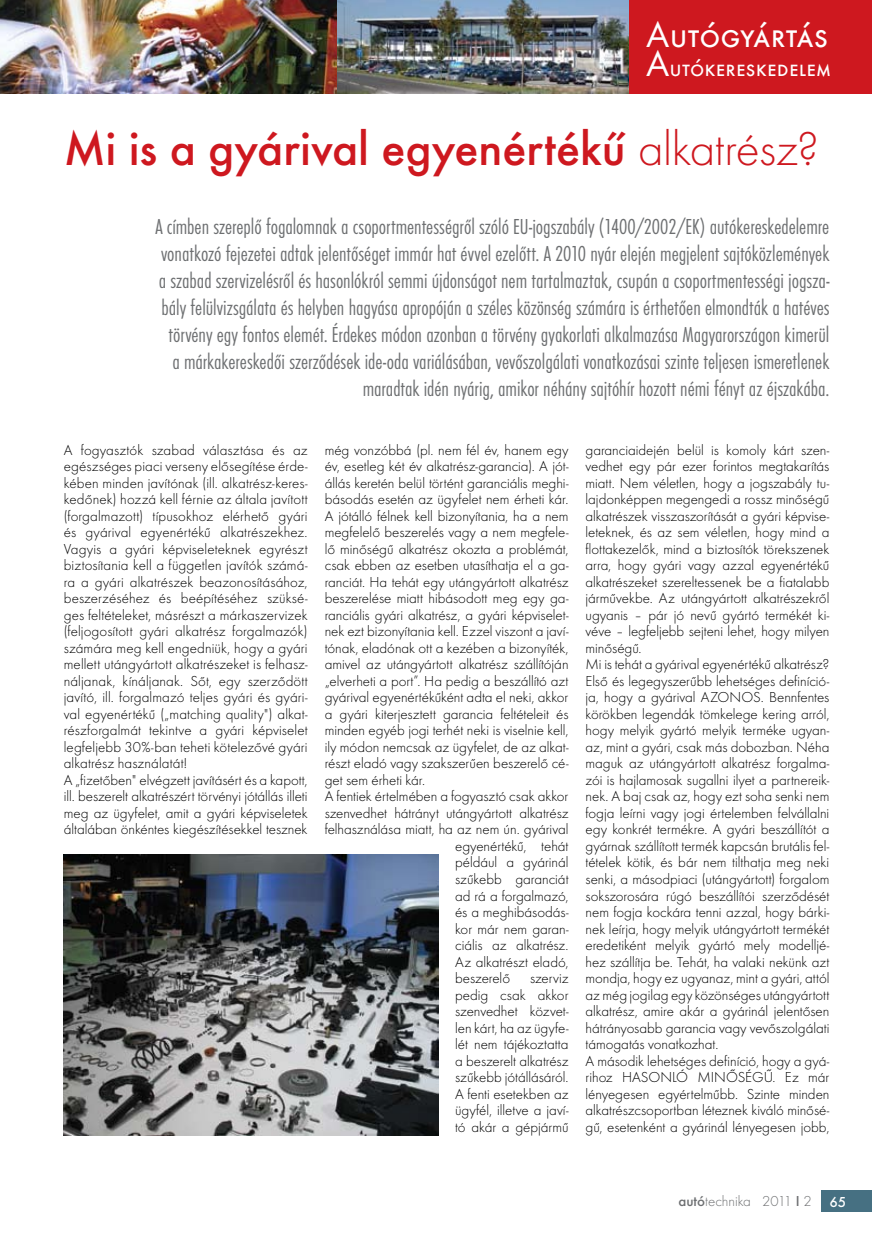
<style>
.page{position:relative;width:872px;height:1246px;background:#fff}
.page>*{position:absolute;margin:0;border:0;box-sizing:border-box;transform-origin:0 0}
.t1{font:500 49.5px "Futura TOT";letter-spacing:-.005em;color:#ce181f}
.t2{font:37.5px "Futura TOT Boo";letter-spacing:-.005em;color:#fff}
.t3{font:25.5px "Futura TOT Boo";letter-spacing:-.005em;color:#fff}
.t4{font:22.5px/27px "Futura TOT Lig Con";letter-spacing:-.005em;color:#6d6f71;text-align:right}
.t5{font:300 15px/16.5px "Futura TOT";letter-spacing:-.005em;color:#000}
.t6{font:300 15px "Futura TOT";color:#6d6f71}
.s1{font-size:37.5px}
.s2{font-weight:300}
.s3{font-weight:500}
.s4{font-weight:500;color:#fff}
</style>
<div class="page">
<div style="left:821px;top:1191px;width:51px;height:21px;background:#467082"></div>
<img style="left:0;top:0;width:629px;height:94px">
<div style="left:629px;top:0;width:243px;height:94px;background:#ce181f"></div>
<img style="left:64px;top:854px;width:374px;height:281px">
<p class="t2" style="left:646px;top:12px;width:184px">Autógyártás</p>
<p class="t3" style="left:646px;top:52px;width:187px"><span class="s1">A</span>utókereskedelem</p>
<p class="t1" style="left:64px;top:119px;width:757px">Mi is a gyárival egyenértékű <span class="s2">alkatrész?</span></p>
<p class="t4" style="left:155px;top:213px;width:675px">A címben szereplő fogalomnak a csoportmentességről szóló EU-jogszabály (1400/2002/EK) autókereskedelemre vonatkozó fejezetei adtak jelentőséget immár hat évvel ezelőtt. A 2010 nyár elején megjelent sajtóközlemények a szabad szervizelésről és hasonlókról semmi újdonságot nem tartalmaztak, csupán a csoportmentességi jogsza&shy;bály felülvizsgálata és helyben hagyása apropóján a széles közönség számára is érthetően elmondták a hatéves törvény egy fontos elemét. Érdekes módon azonban a törvény gyakorlati alkalmazása Magyarországon kimerül<br>a márkakereskedői szerződések ide-oda variálásában, vevőszolgálati vonatkozásai szinte teljesen ismeretlenek maradtak idén nyárig, amikor néhány sajtóhír hozott némi fényt az éjszakába.</p>
<p class="t5" style="left:64px;top:442px;width:245px">A fogyasztók szabad választása és az egészséges piaci verseny elősegítése érde&shy;kében minden javítónak (ill. alkatrész-keres&shy;kedőnek) hozzá kell férnie az általa javított (forgalmazott) típusokhoz elérhető gyári és gyárival egyenértékű alkatrészekhez.<br>Vagyis a gyári képviseleteknek egyrészt biztosítania kell a független javítók számá&shy;ra a gyári alkatrészek beazonosításához, beszerzéséhez és beépítéséhez szüksé&shy;ges feltételeket, másrészt a márkaszervizek (feljogosított gyári alkatrész forgalmazók) számára meg kell engedniük, hogy a gyári mellett utángyártott alkatrészeket is felhasz&shy;náljanak, kínáljanak. Sőt, egy szerződött javító, ill. forgalmazó teljes gyári és gyári&shy;val egyenértékű („matching quality") alkat&shy;részforgalmát tekintve a gyári képviselet legfeljebb 30%-ban teheti kötelezővé gyári alkatrész használatát!<br>A „fizetőben" elvégzett javításért és a kapott, ill. beszerelt alkatrészért törvényi jótállás illeti meg az ügyfelet, amit a gyári képviseletek általában önkéntes kiegészítésekkel tesznek</p>
<p class="t5" style="left:325px;top:442px;width:245px">még vonzóbbá (pl. nem fél év, hanem egy</p>
<p class="t5" style="left:325px;top:458px;width:245px">év, esetleg két év alkatrész-garancia). A jót-</p>
<p class="t5" style="left:325px;top:475px;width:245px">állás keretén belül történt garanciális meghi-</p>
<p class="t5" style="left:325px;top:491px;width:245px">básodás esetén az ügyfelet nem érheti kár.</p>
<p class="t5" style="left:325px;top:508px;width:245px">A jótálló félnek kell bizonyítania, ha a nem</p>
<p class="t5" style="left:325px;top:524px;width:245px">megfelelő beszerelés vagy a nem megfele-</p>
<p class="t5" style="left:325px;top:541px;width:245px">lő minőségű alkatrész okozta a problémát,</p>
<p class="t5" style="left:325px;top:557px;width:245px">csak ebben az esetben utasíthatja el a ga-</p>
<p class="t5" style="left:325px;top:574px;width:245px">ranciát. Ha tehát egy utángyártott alkatrész</p>
<p class="t5" style="left:325px;top:590px;width:245px">beszerelése miatt hibásodott meg egy ga-</p>
<p class="t5" style="left:325px;top:607px;width:245px">ranciális gyári alkatrész, a gyári képviselet-</p>
<p class="t5" style="left:325px;top:623px;width:245px">nek ezt bizonyítania kell. Ezzel viszont a javí-</p>
<p class="t5" style="left:325px;top:640px;width:245px">tónak, eladónak ott a kezében a bizonyíték,</p>
<p class="t5" style="left:325px;top:656px;width:245px">amivel az utángyártott alkatrész szállítóján</p>
<p class="t5" style="left:325px;top:673px;width:245px">„elverheti a port”. Ha pedig a beszállító azt</p>
<p class="t5" style="left:325px;top:689px;width:245px">gyárival egyenértékűként adta el neki, akkor</p>
<p class="t5" style="left:325px;top:706px;width:245px">a gyári kiterjesztett garancia feltételeit és</p>
<p class="t5" style="left:325px;top:722px;width:245px">minden egyéb jogi terhét neki is viselnie kell,</p>
<p class="t5" style="left:325px;top:739px;width:245px">ily módon nemcsak az ügyfelet, de az alkat-</p>
<p class="t5" style="left:325px;top:755px;width:245px">részt eladó vagy szakszerűen beszerelő cé-</p>
<p class="t5" style="left:325px;top:772px;width:102px">get sem érheti kár.</p>
<p class="t5" style="left:325px;top:788px;width:245px">A fentiek értelmében a fogyasztó csak akkor</p>
<p class="t5" style="left:325px;top:805px;width:245px">szenvedhet hátrányt utángyártott alkatrész</p>
<p class="t5" style="left:325px;top:821px;width:245px">felhasználása miatt, ha az nem ún. gyárival</p>
<p class="t5" style="left:455px;top:838px;width:115px">egyenértékű, tehát</p>
<p class="t5" style="left:455px;top:854px;width:115px">például a gyárinál</p>
<p class="t5" style="left:455px;top:871px;width:115px">szűkebb garanciát</p>
<p class="t5" style="left:455px;top:887px;width:115px">ad rá a forgalmazó,</p>
<p class="t5" style="left:455px;top:904px;width:115px">és a meghibásodás-</p>
<p class="t5" style="left:455px;top:920px;width:115px">kor már nem garan-</p>
<p class="t5" style="left:455px;top:937px;width:115px">ciális az alkatrész.</p>
<p class="t5" style="left:455px;top:953px;width:115px">Az alkatrészt eladó,</p>
<p class="t5" style="left:455px;top:970px;width:56px">beszerelő</p>
<p class="t5" style="left:455px;top:970px;width:115px;text-align:justify;text-indent:75px">szerviz pedig csak akkor szenvedhet közvet&shy;len kárt, ha az ügyfe&shy;lét nem tájékoztatta a beszerelt alkatrész szűkebb jótállásáról.<br>A fenti esetekben az ügyfél, illetve a javí&shy;tó akár a gépjármű</p>
<p class="t5" style="left:585px;top:442px;width:245px">garanciaidején belül is komoly kárt szen&shy;vedhet egy pár ezer forintos megtakarítás miatt. Nem véletlen, hogy a jogszabály tu&shy;lajdonképpen megengedi a rossz minőségű alkatrészek visszaszorítását a gyári képvise&shy;leteknek, és az sem véletlen, hogy mind a flottakezelők, mind a biztosítók törekszenek arra, hogy gyári vagy azzal egyenértékű alkatrészeket szereltessenek be a fiatalabb járművekbe. Az utángyártott alkatrészekről ugyanis – pár jó nevű gyártó termékét ki&shy;véve – legfeljebb sejteni lehet, hogy milyen minőségű.<br>Mi is tehát a gyárival egyenértékű alkatrész?<br>Első és legegyszerűbb lehetséges definíció&shy;ja, hogy a gyárival AZONOS. Bennfentes körökben legendák tömkelege kering arról, hogy melyik gyártó melyik terméke ugyan&shy;az, mint a gyári, csak más dobozban. Néha maguk az utángyártott alkatrész forgalma&shy;zói is hajlamosak sugallni ilyet a partnereik&shy;nek. A baj csak az, hogy ezt soha senki nem fogja leírni vagy jogi értelemben felvállalni egy konkrét termékre. A gyári beszállítót a gyárnak szállított termék kapcsán brutális fel&shy;tételek kötik, és bár nem tilthatja meg neki senki, a másodpiaci (utángyártott) forgalom sokszorosára rúgó beszállítói szerződését nem fogja kockára tenni azzal, hogy bárki&shy;nek leírja, hogy melyik utángyártott termékét eredetiként melyik gyártó mely modelljé&shy;hez szállítja be. Tehát, ha valaki nekünk azt mondja, hogy ez ugyanaz, mint a gyári, attól az még jogilag egy közönséges utángyártott alkatrész, amire akár a gyárinál jelentősen hátrányosabb garancia vagy vevőszolgálati támogatás vonatkozhat.<br>A második lehetséges definíció, hogy a gyá&shy;rihoz HASONLÓ MINŐSÉGŰ. Ez már lényegesen egyértelműbb. Szinte minden alkatrészcsoportban léteznek kiváló minősé&shy;gű, esetenként a gyárinál lényegesen jobb,</p>
<p class="t6" style="left:678px;top:1193px;width:170px"><span class="s3">autó</span>technika 2011 <span class="s3">I</span> 2 <span class="s4">65</span></p>
</div>
